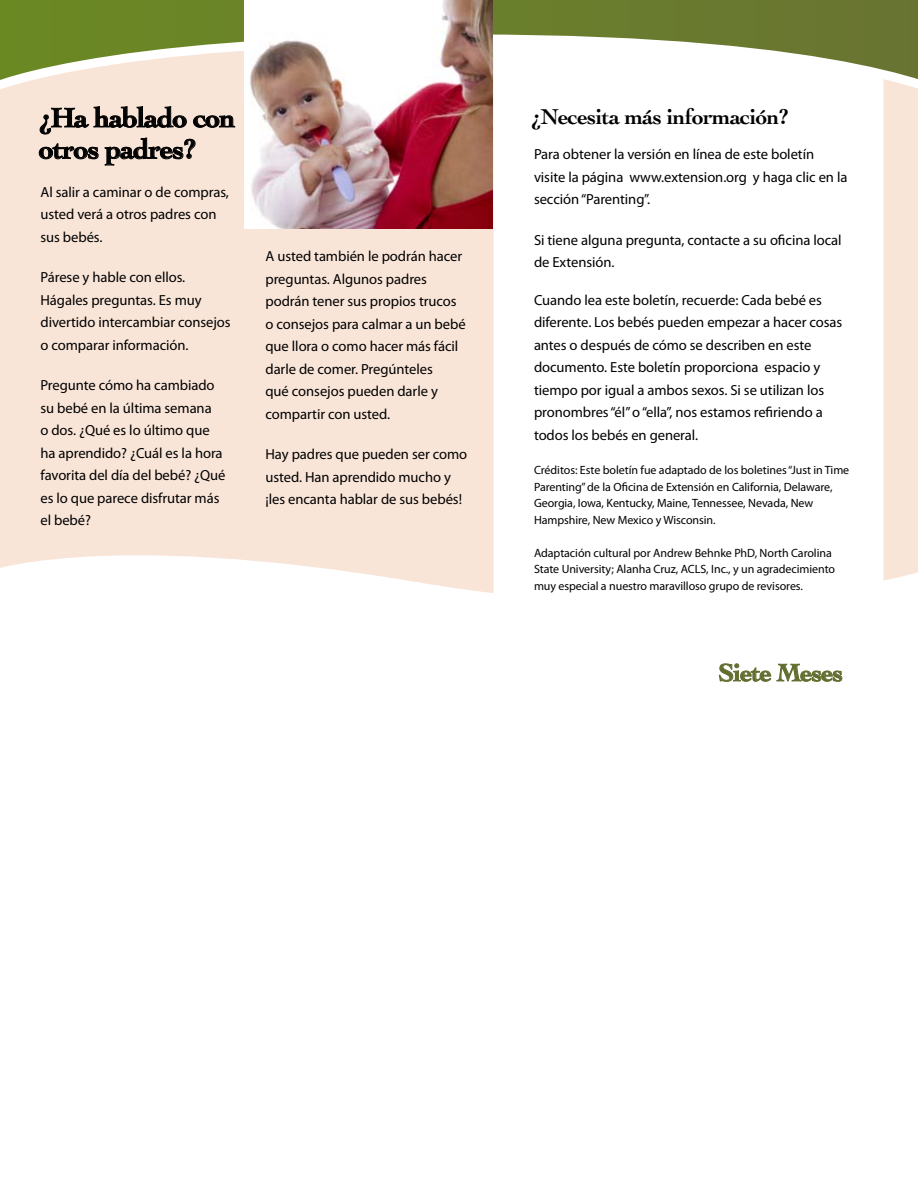
<style>
.page{position:relative;width:918px;height:1188px;background:#fff}
.page>*{position:absolute;margin:0;border:0;box-sizing:border-box;transform-origin:0 0}
.t1{font:700 28.5px/31.5px "Cochin";letter-spacing:-.025em;color:#000}
.t2{font:700 25.5px "Cochin";letter-spacing:-.025em;color:#626e2f}
.t3{font:700 22.5px "Cochin";letter-spacing:-.025em;color:#000}
.t4{font:14.7px/22.5px "Myriad Pro";letter-spacing:-.005em;color:#000}
.t5{font:12px/16.5px "Myriad Pro";letter-spacing:-.005em;color:#000}
</style>
<div class="page">
<div style="left:0;top:107px;width:918px;height:486px;background:#f9e5d8"></div>
<div style="left:494px;top:20px;width:390px;height:642px;background:#fff;border-radius:18px"></div>
<svg style="left:719px;top:663px;width:123px;height:19px"></svg>
<svg style="left:39px;top:107px;width:196px;height:59px"></svg>
<svg style="left:0;top:0;width:918px;height:107px"></svg>
<img style="left:244px;top:0;width:249px;height:228px">
<h1 class="t1" style="left:39px;top:102px;width:198px">¿Ha hablado con otros padres?</h1>
<p class="t4" style="left:40px;top:181px;width:190px">Al salir a caminar o de compras, usted verá a otros padres con sus bebés.</p>
<p class="t4" style="left:40px;top:266px;width:192px">Párese y hable con ellos.<br>Hágales preguntas. Es muy divertido intercambiar consejos o comparar información.</p>
<p class="t4" style="left:40px;top:374px;width:187px">Pregunte cómo ha cambiado su bebé en la última semana<br>o dos. ¿Qué es lo último que ha aprendido? ¿Cuál es la hora favorita del día del bebé? ¿Qué es lo que parece disfrutar más el bebé?</p>
<p class="t4" style="left:266px;top:245px;width:202px">A usted también le podrán hacer preguntas. Algunos padres podrán tener sus propios trucos o consejos para calmar a un bebé que llora o como hacer más fácil darle de comer. Pregúnteles<br>qué consejos pueden darle y compartir con usted.</p>
<p class="t4" style="left:266px;top:443px;width:203px">Hay padres que pueden ser como usted. Han aprendido mucho y ¡les encanta hablar de sus bebés!</p>
<h3 class="t3" style="left:531px;top:104px;width:259px">¿Necesita más información?</h3>
<p class="t4" style="left:534px;top:143px;width:315px">Para obtener la versión en línea de este boletín visite la página www.extension.org y haga clic en la sección “Parenting”.</p>
<p class="t4" style="left:534px;top:229px;width:309px">Si tiene alguna pregunta, contacte a su oficina local de Extensión.</p>
<p class="t4" style="left:534px;top:289px;width:310px">Cuando lea este boletín, recuerde: Cada bebé es diferente. Los bebés pueden empezar a hacer cosas antes o después de cómo se describen en este documento. Este boletín proporciona espacio y tiempo por igual a ambos sexos. Si se utilizan los pronombres “él” o “ella”, nos estamos refiriendo a todos los bebés en general.</p>
<p class="t5" style="left:534px;top:462px;width:317px">Créditos: Este boletín fue adaptado de los boletines “Just in Time Parenting” de la Oficina de Extensión en California, Delaware, Georgia, Iowa, Kentucky, Maine, Tennessee, Nevada, New Hampshire, New Mexico y Wisconsin.</p>
<p class="t5" style="left:534px;top:545px;width:303px">Adaptación cultural por Andrew Behnke PhD, North Carolina<br>State University; Alanha Cruz, ACLS, Inc., y un agradecimiento muy especial a nuestro maravilloso grupo de revisores.</p>
<h2 class="t2" style="left:718px;top:658px;width:126px">Siete Meses</h2>
</div>
